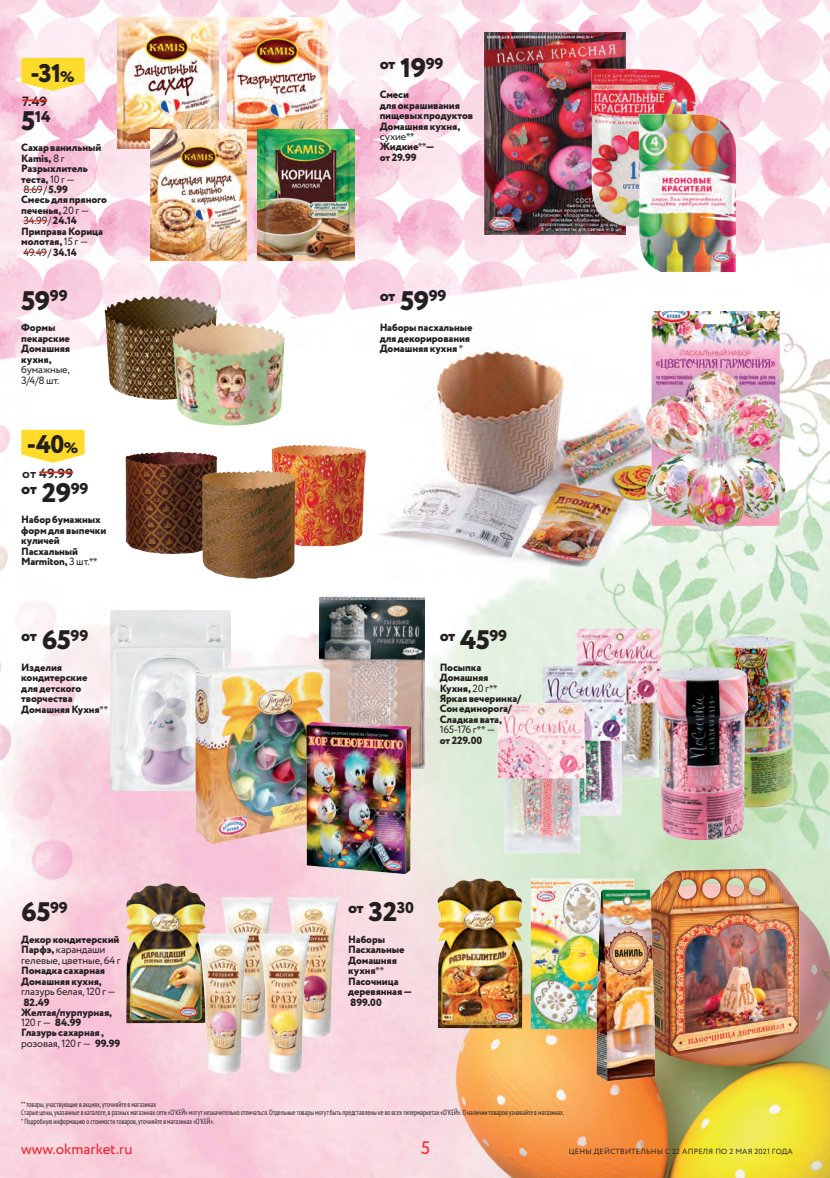
<style>
.page{position:relative;width:830px;height:1178px;background:#fff}
.page>*{position:absolute;margin:0;border:0;box-sizing:border-box;transform-origin:0 0}
.t1{font:800 26.85px "Circe";color:#231f20;scale:1.04 1}
.t2{font:800 25.5px "Circe";color:#231f20}
.t3{font:18px "Circe";color:#ee1d23}
.t4{font:800 15.6px "Circe";letter-spacing:-.02em;color:#231f20;scale:1.04 1}
.t5{font:15px "Circe";color:#ee1d23}
.t6{font:700 13.35px "Circe";letter-spacing:.005em;color:#231f20;scale:1.04 1}
.t7{font:800 10.5px/10.5px "Circe";letter-spacing:-.01em;color:#231f20}
.t8{font:10.5px/10.5px "Circe";letter-spacing:-.015em;color:#231f20}
.t9{font:condensed 7.5px/8.4px "PT Sans";letter-spacing:.005em;color:#231f20;scale:.9 1}
.t10{font:7.5px "Circe";letter-spacing:.03em;color:#231f20}
.s1{font-size:15.3px}
.s2{font-size:26.85px}
.s3{font-weight:400}
.s4{font-family:"Myriad Pro";font-weight:400}
.s5{font-weight:800}
</style>
<div class="page">
<img style="left:0;top:0;width:829px;height:1178px">
<img style="left:227px;top:17px;width:100px;height:131px">
<img style="left:118px;top:17px;width:100px;height:131px">
<img style="left:257px;top:130px;width:97px;height:131px">
<img style="left:150px;top:130px;width:97px;height:131px">
<svg style="left:23px;top:189px;width:20px;height:1px"></svg>
<svg style="left:23px;top:221px;width:25px;height:1px"></svg>
<svg style="left:23px;top:252px;width:24px;height:1px"></svg>
<hr style="left:22px;top:99px;width:25px;height:2px;background:#ed2d22">
<svg style="left:21px;top:58px;width:64px;height:33px;background:#fedd46"></svg>
<img style="left:484px;top:32px;width:141px;height:203px">
<img style="left:563px;top:68px;width:160px;height:160px">
<img style="left:604px;top:113px;width:148px;height:158px">
<img style="left:103px;top:292px;width:116px;height:111px">
<img style="left:170px;top:318px;width:117px;height:109px">
<img style="left:370px;top:348px;width:312px;height:230px">
<img style="left:637px;top:311px;width:163px;height:236px">
<img style="left:319px;top:597px;width:105px;height:118px">
<img style="left:111px;top:611px;width:119px;height:180px">
<img style="left:192px;top:659px;width:167px;height:211px">
<img style="left:299px;top:715px;width:136px;height:167px">
<img style="left:126px;top:883px;width:79px;height:140px">
<img style="left:293px;top:883px;width:66px;height:167px">
<img style="left:205px;top:883px;width:88px;height:36px">
<img style="left:181px;top:919px;width:61px;height:167px">
<img style="left:242px;top:919px;width:88px;height:167px">
<img style="left:565px;top:619px;width:109px;height:171px">
<img style="left:707px;top:637px;width:90px;height:172px">
<img style="left:531px;top:657px;width:109px;height:170px">
<img style="left:487px;top:694px;width:109px;height:170px">
<img style="left:656px;top:667px;width:91px;height:173px">
<img style="left:641px;top:865px;width:161px;height:193px">
<img style="left:530px;top:878px;width:45px;height:151px">
<img style="left:575px;top:872px;width:101px;height:221px">
<img style="left:437px;top:878px;width:85px;height:150px">
<img style="left:125px;top:452px;width:95px;height:124px">
<img style="left:271px;top:445px;width:94px;height:123px">
<img style="left:202px;top:454px;width:96px;height:124px">
<hr style="left:39px;top:471px;width:34px;height:2px;background:#ed2d22">
<svg style="left:21px;top:430px;width:64px;height:33px;background:#fee049"></svg>
<h2 class="t2" style="left:30px;top:56px;width:46px">-31<span class="s1">%</span></h2>
<p class="t6" style="left:22px;top:92px;width:26px">7.49</p>
<h3 class="t4" style="left:21px;top:106px;width:30px"><span class="s2">5</span>14</h3>
<p class="t7" style="left:21px;top:143px;width:87px">Сахар ванильный<br>Kamis, <span class="s3">8 г<br></span>Разрыхлитель теста, <span class="s3">10 г —<br>8.69/</span> 5.99<br>Смесь для пряного печенья, <span class="s3">20 г —<br>34.99/</span> 24.14<br>Приправа Корица молотая, <span class="s3">15 г —<br>49.49/</span> 34.14</p>
<h1 class="t1" style="left:21px;top:282px;width:46px">59<sup>99</sup></h1>
<p class="t7" style="left:21px;top:323px;width:50px">Формы пекарские<br>Домашняя кухня,</p>
<p class="t8" style="left:21px;top:365px;width:50px">бумажные,<br>3/4/8 шт.</p>
<h2 class="t2" style="left:27px;top:427px;width:53px">-40<span class="s1">%</span></h2>
<p class="t6" style="left:22px;top:464px;width:51px">от 49.99</p>
<h3 class="t4" style="left:21px;top:478px;width:66px">от <span class="s2">29</span>99</h3>
<p class="t7" style="left:21px;top:515px;width:86px">Набор бумажных форм для выпечки куличей<br>Пасхальный<br>Marmiton, <span class="s3">3 шт.</span><span class="s4">**</span></p>
<h3 class="t4" style="left:21px;top:625px;width:66px">от <span class="s2">65</span>99</h3>
<p class="t7" style="left:21px;top:662px;width:88px">Изделия кондитерские<br>для детского творчества<br>Домашняя Кухня<span class="s4">**</span></p>
<h1 class="t1" style="left:21px;top:894px;width:46px">65<sup>99</sup></h1>
<p class="t8" style="left:21px;top:934px;width:101px"><span class="s5">Декор кондитерский<br>Парфэ,</span> карандаши гелевые, цветные, 64 г</p>
<p class="t7" style="left:21px;top:966px;width:85px">Помадка сахарная<br>Домашняя кухня,</p>
<p class="t8" style="left:21px;top:986px;width:96px">глазурь белая, 120 г —</p>
<p class="t7" style="left:21px;top:997px;width:100px">82.49<br>Желтая/пурпурная,<br><span class="s3">120 г —</span> 84.99<br>Глазурь сахарная , <span class="s3">розовая, 120 г —</span> 99.99</p>
<h3 class="t4" style="left:379px;top:53px;width:63px">от <span class="s2">19</span>99</h3>
<p class="t7" style="left:379px;top:90px;width:95px">Смеси<br>для окрашивания пищевых продуктов<br>Домашняя кухня, <span class="s3">сухие</span><span class="s4">**<br></span>Жидкие<span class="s4">**</span>—<br>от 29.99</p>
<h3 class="t4" style="left:379px;top:286px;width:66px">от <span class="s2">59</span>99</h3>
<p class="t7" style="left:379px;top:323px;width:94px">Наборы пасхальные для декорирования<br>Домашняя кухня <span class="s4">*</span></p>
<h3 class="t4" style="left:439px;top:625px;width:66px">от <span class="s2">45</span>99</h3>
<p class="t7" style="left:439px;top:662px;width:83px">Посыпка<br>Домашняя<br>Кухня, <span class="s3">20 г</span><span class="s4">**<br></span>Яркая вечеринка/<br>Сон единорога/<br>Сладкая вата,<br><span class="s3">165-176 г</span><span class="s4">**</span> <span class="s3">—<br></span>от 229.00</p>
<h3 class="t4" style="left:348px;top:897px;width:65px">от <span class="s2">32</span>30</h3>
<p class="t7" style="left:348px;top:934px;width:65px">Наборы<br>Пасхальные<br>Домашняя кухня<span class="s4">**<br></span>Пасочница деревянная —<br>899.00</p>
<p class="t9" style="left:21px;top:1100px;width:604px">** товары, участвующие в акциях, уточняйте в магазинах<br>Старые цены, указанные в каталоге, в разных магазинах сети «О’КЕЙ» могут незначительно отличаться. Отдельные товары могут быть представлены не во всех гипермаркетах «О’КЕЙ». О наличии товаров узнавайте в магазинах. * Подробную информацию о стоимости товаров, уточняйте в магазинах «О’КЕЙ».</p>
<h3 class="t5" style="left:21px;top:1138px;width:113px">www.okmarket.ru</h3>
<h3 class="t3" style="left:420px;top:1135px;width:11px">5</h3>
<p class="t10" style="left:568px;top:1146px;width:225px">ЦЕНЫ ДЕЙСТВИТЕЛЬНЫ С 22 АПРЕЛЯ ПО 2 МАЯ 2021 ГОДА</p>
</div>
